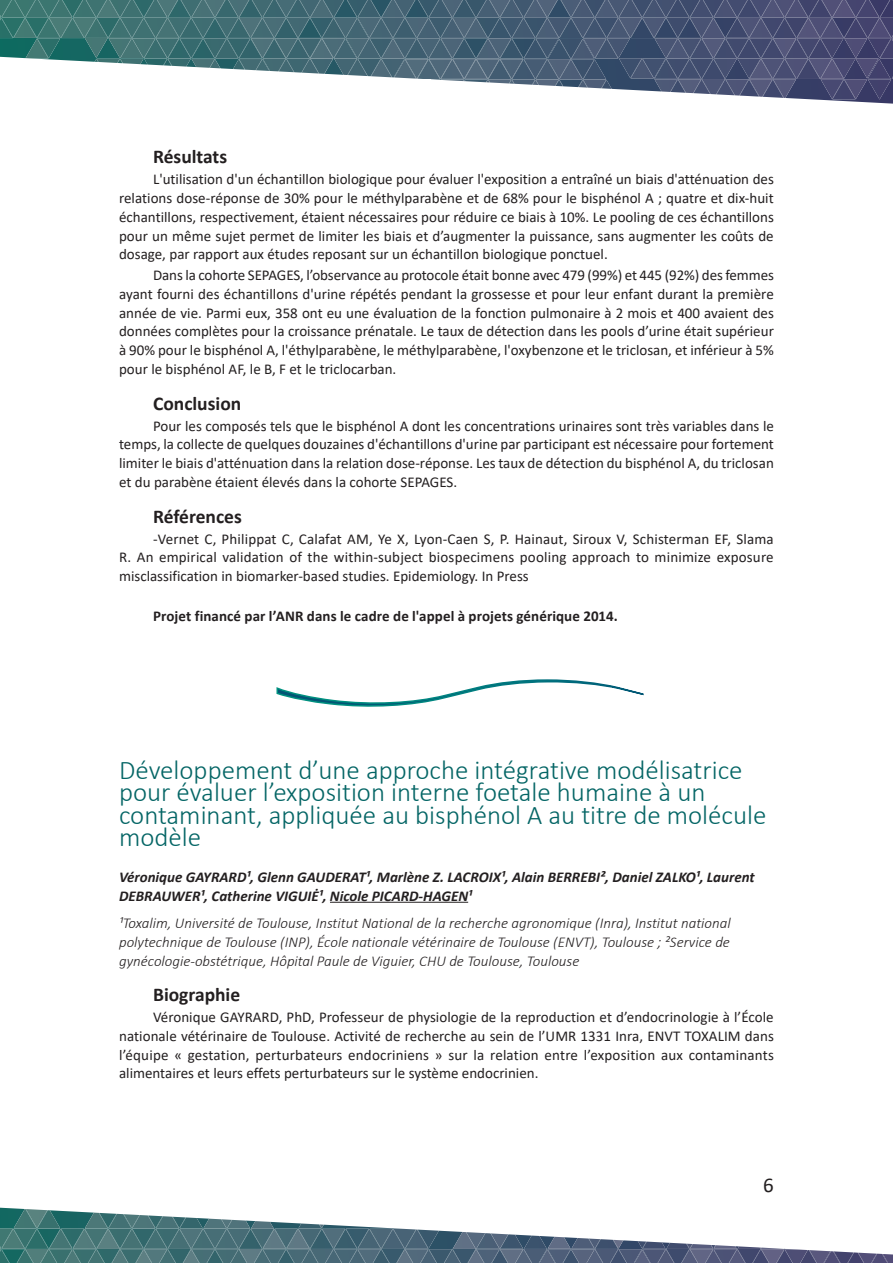
<style>
.page{position:relative;width:893px;height:1263px;background:#fff}
.page>*{position:absolute;margin:0;border:0;box-sizing:border-box;transform-origin:0 0}
.Titre_de_la_communic{font:300 27px/22.5px "Calibri";color:#046565}
.t1{font:21px "Calibri";color:#231f20}
.Sous_Titre{font:700 19.5px "Calibri";color:#231f20}
.Texte_courant{font:700 19.5px "Calibri";color:#231f20}
.Texte_courant-2{font:15px/18.8px "Calibri";color:#231f20;text-align:justify}
.Institutions_auteurs{font:italic 300 15px/18.8px "Calibri";color:#231f20;text-align:justify}
.Auteurs{font:italic 700 15px/18.8px "Calibri";color:#231f20}
.Texte_courant-3{font:700 15px "Calibri";letter-spacing:.005em;color:#231f20}
</style>
<div class="page">
<svg style="left:0;top:1207px;width:893px;height:56px"></svg>
<svg style="left:0;top:0;width:893px;height:104px"></svg>
<hr style="left:330px;top:902px;width:138px;height:1px;background:#231f20">
<svg style="left:276px;top:679px;width:368px;height:28px"></svg>
<p class="Texte_courant" style="left:153px;top:143px;width:76px">Résultats</p>
<p class="Texte_courant-2" style="left:119px;top:170px;width:656px;text-indent:34px">L'utilisation d'un échantillon biologique pour évaluer l'exposition a entraîné un biais d'atténuation des relations dose-réponse de 30% pour le méthylparabène et de 68% pour le bisphénol A ; quatre et dix-huit échantillons, respectivement, étaient nécessaires pour réduire ce biais à 10%. Le pooling de ces échantillons pour un même sujet permet de limiter les biais et d’augmenter la puissance, sans augmenter les coûts de dosage, par rapport aux études reposant sur un échantillon biologique ponctuel.</p>
<p class="Texte_courant-2" style="left:119px;top:265px;width:656px;text-indent:34px">Dans la cohorte SEPAGES, l’observance au protocole était bonne avec 479 (99%) et 445 (92%) des femmes ayant fourni des échantillons d'urine répétés pendant la grossesse et pour leur enfant durant la première année de vie. Parmi eux, 358 ont eu une évaluation de la fonction pulmonaire à 2 mois et 400 avaient des données complètes pour la croissance prénatale. Le taux de détection dans les pools d’urine était supérieur à 90% pour le bisphénol A, l'éthylparabène, le méthylparabène, l'oxybenzone et le triclosan, et inférieur à 5% pour le bisphénol AF, le B, F et le triclocarban.</p>
<p class="Sous_Titre" style="left:153px;top:389px;width:90px">Conclusion</p>
<p class="Texte_courant-2" style="left:119px;top:416px;width:656px;text-indent:34px">Pour les composés tels que le bisphénol A dont les concentrations urinaires sont très variables dans le temps, la collecte de quelques douzaines d'échantillons d'urine par participant est nécessaire pour fortement limiter le biais d'atténuation dans la relation dose-réponse. Les taux de détection du bisphénol A, du triclosan et du parabène étaient élevés dans la cohorte SEPAGES.</p>
<p class="Sous_Titre" style="left:153px;top:502px;width:90px">Références</p>
<p class="Texte_courant-2" style="left:119px;top:529px;width:656px;text-indent:34px">-Vernet C, Philippat C, Calafat AM, Ye X, Lyon-Caen S, P. Hainaut, Siroux V, Schisterman EF, Slama R. An empirical validation of the within-subject biospecimens pooling approach to minimize exposure misclassification in biomarker-based studies. Epidemiology. In Press</p>
<p class="Texte_courant-3" style="left:153px;top:605px;width:466px">Projet financé par l’ANR dans le cadre de l'appel à projets générique 2014.</p>
<p class="Titre_de_la_communic" style="left:119px;top:758px;width:649px">Développement d’une approche intégrative modélisatrice pour évaluer l’exposition interne foetale humaine à un contaminant, appliquée au bisphénol A au titre de molécule modèle</p>
<p class="Auteurs" style="left:119px;top:867px;width:637px">Véronique GAYRARD¹, Glenn GAUDERAT¹, Marlène Z. LACROIX¹, Alain BERREBI², Daniel ZALKO¹, Laurent<br>DEBRAUWER¹, Catherine VIGUIĖ¹, Nicole PICARD-HAGEN¹</p>
<p class="Institutions_auteurs" style="left:119px;top:913px;width:613px">¹Toxalim, Université de Toulouse, Institut National de la recherche agronomique (Inra), Institut national polytechnique de Toulouse (INP), École nationale vétérinaire de Toulouse (ENVT), Toulouse ; ²Service de gynécologie-obstétrique, Hôpital Paule de Viguier, CHU de Toulouse, Toulouse</p>
<p class="Sous_Titre" style="left:153px;top:981px;width:89px">Biographie</p>
<p class="Texte_courant-2" style="left:119px;top:1007px;width:656px;text-indent:34px">Véronique GAYRARD, PhD, Professeur de physiologie de la reproduction et d’endocrinologie à l’École nationale vétérinaire de Toulouse. Activité de recherche au sein de l’UMR 1331 Inra, ENVT TOXALIM dans l’équipe « gestation, perturbateurs endocriniens » sur la relation entre l’exposition aux contaminants alimentaires et leurs effets perturbateurs sur le système endocrinien.</p>
<h2 class="t1" style="left:763px;top:1170px;width:12px">6</h2>
</div>
